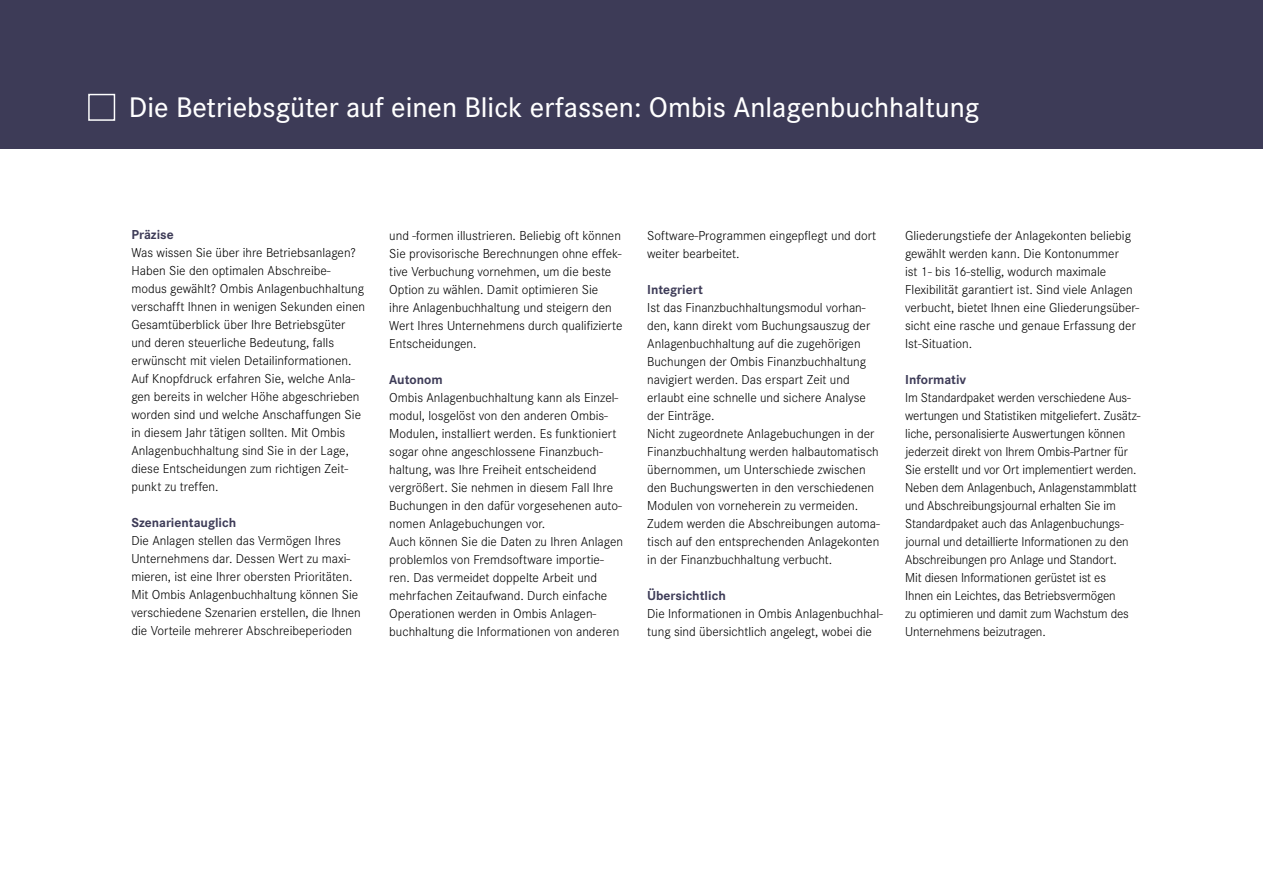
<style>
.page{position:relative;width:1263px;height:893px;background:#fff}
.page>*{position:absolute;margin:0;border:0;box-sizing:border-box;transform-origin:0 0}
.t1{font:500 29.4px "Corporate S";color:#fff}
.grundtext{font:300 13.5px/18px "Corporate S";color:#000}
.Bold{font:700 13.5px "Corporate S";color:#3d3b57}
</style>
<div class="page">
<div style="left:0;top:0;width:1263px;height:149px;background:#3d3b57"></div>
<div style="left:88px;top:94px;width:27px;height:27px;border:1px solid #fff"></div>
<p class="t1" style="left:129px;top:90px;width:852px">Die Betriebsgüter auf einen Blick erfassen: Ombis Anlagenbuchhaltung</p>
<p class="Bold" style="left:131px;top:227px;width:44px">Präzise</p>
<p class="grundtext" style="left:131px;top:244px;width:235px">Was wissen Sie über ihre Betriebsanlagen?<br>Haben Sie den optimalen Abschreibe&shy;modus gewählt? Ombis Anlagenbuchhaltung verschafft Ihnen in wenigen Sekunden einen Gesamtüberblick über Ihre Betriebsgüter und deren steuerliche Bedeutung, falls erwünscht mit vielen Detailinformationen.</p>
<p class="grundtext" style="left:131px;top:370px;width:231px">Auf Knopfdruck erfahren Sie, welche Anla&shy;gen bereits in welcher Höhe abgeschrieben worden sind und welche Anschaffungen Sie in diesem Jahr tätigen sollten. Mit Ombis Anlagenbuchhaltung sind Sie in der Lage, diese Entscheidungen zum richtigen Zeit&shy;punkt zu treffen.</p>
<p class="Bold" style="left:131px;top:515px;width:106px">Szenarientauglich</p>
<p class="grundtext" style="left:131px;top:532px;width:231px">Die Anlagen stellen das Vermögen Ihres Unternehmens dar. Dessen Wert zu maxi&shy;mieren, ist eine Ihrer obersten Prioritäten.<br>Mit Ombis Anlagenbuchhaltung können Sie verschiedene Szenarien erstellen, die Ihnen die Vorteile mehrerer Abschreibeperioden</p>
<p class="grundtext" style="left:389px;top:226px;width:235px">und -formen illustrieren. Beliebig oft können Sie provisorische Berechnungen ohne effek&shy;tive Verbuchung vornehmen, um die beste Option zu wählen. Damit optimieren Sie<br>ihre Anlagenbuchhaltung und steigern den Wert Ihres Unternehmens durch qualifizierte Entscheidungen.</p>
<p class="Bold" style="left:389px;top:372px;width:55px">Autonom</p>
<p class="grundtext" style="left:389px;top:388px;width:234px">Ombis Anlagenbuchhaltung kann als Einzel&shy;modul, losgelöst von den anderen Ombis-Modulen, installiert werden. Es funktioniert sogar ohne angeschlossene Finanzbuch&shy;haltung, was Ihre Freiheit entscheidend vergrößert. Sie nehmen in diesem Fall Ihre Buchungen in den dafür vorgesehenen auto&shy;nomen Anlagebuchungen vor.</p>
<p class="grundtext" style="left:389px;top:532px;width:235px">Auch können Sie die Daten zu Ihren Anlagen problemlos von Fremdsoftware importie&shy;ren. Das vermeidet doppelte Arbeit und mehrfachen Zeitaufwand. Durch einfache Operationen werden in Ombis Anlagen&shy;buchhaltung die Informationen von anderen</p>
<p class="grundtext" style="left:647px;top:226px;width:231px">Software-Programmen eingepflegt und dort weiter bearbeitet.</p>
<p class="Bold" style="left:647px;top:282px;width:57px">Integriert</p>
<p class="grundtext" style="left:647px;top:298px;width:224px">Ist das Finanzbuchhaltungsmodul vorhan&shy;den, kann direkt vom Buchungsauszug der Anlagenbuchhaltung auf die zugehörigen Buchungen der Ombis Finanzbuchhaltung navigiert werden. Das erspart Zeit und erlaubt eine schnelle und sichere Analyse der Einträge.</p>
<p class="grundtext" style="left:647px;top:424px;width:234px">Nicht zugeordnete Anlagebuchungen in der Finanzbuchhaltung werden halbautomatisch übernommen, um Unterschiede zwischen den Buchungswerten in den verschiedenen Modulen von vorneherein zu vermeiden.<br>Zudem werden die Abschreibungen automa&shy;tisch auf den entsprechenden Anlagekonten in der Finanzbuchhaltung verbucht.</p>
<p class="Bold" style="left:647px;top:588px;width:80px">Übersichtlich</p>
<p class="grundtext" style="left:647px;top:604px;width:237px">Die Informationen in Ombis Anlagenbuchhal&shy;tung sind übersichtlich angelegt, wobei die</p>
<p class="grundtext" style="left:905px;top:226px;width:235px">Gliederungstiefe der Anlagekonten beliebig gewählt werden kann. Die Kontonummer<br>ist 1- bis 16-stellig, wodurch maximale Flexibilität garantiert ist. Sind viele Anlagen verbucht, bietet Ihnen eine Gliederungsüber&shy;sicht eine rasche und genaue Erfassung der Ist-Situation.</p>
<p class="Bold" style="left:905px;top:372px;width:63px">Informativ</p>
<p class="grundtext" style="left:905px;top:388px;width:236px">Im Standardpaket werden verschiedene Aus&shy;wertungen und Statistiken mitgeliefert. Zusätz&shy;liche, personalisierte Auswertungen können jederzeit direkt von Ihrem Ombis-Partner für Sie erstellt und vor Ort implementiert werden.<br>Neben dem Anlagenbuch, Anlagenstammblatt und Abschreibungsjournal erhalten Sie im Standardpaket auch das Anlagenbuchungs&shy;journal und detaillierte Informationen zu den Abschreibungen pro Anlage und Standort.</p>
<p class="grundtext" style="left:905px;top:568px;width:225px">Mit diesen Informationen gerüstet ist es Ihnen ein Leichtes, das Betriebsvermögen zu optimieren und damit zum Wachstum des Unternehmens beizutragen.</p>
</div>
